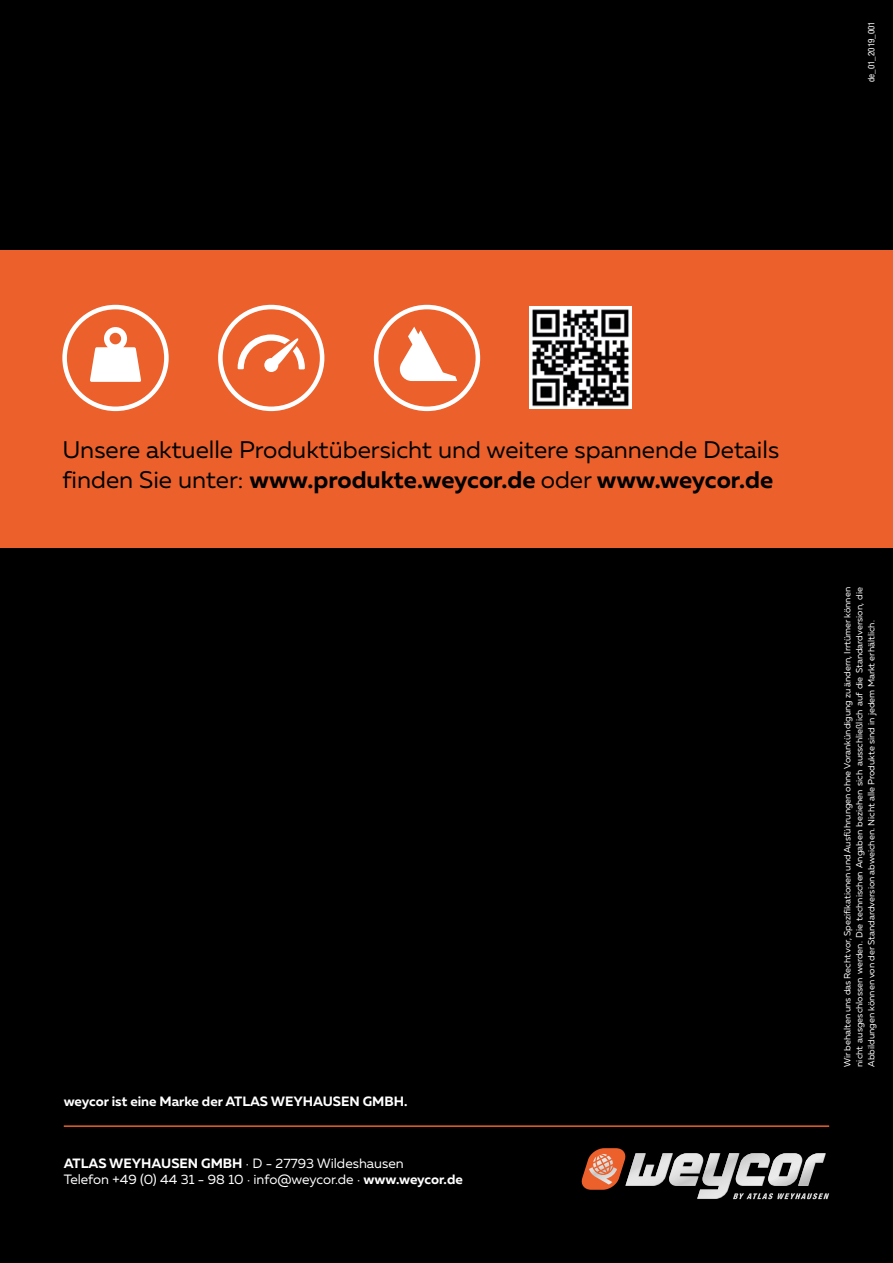
<style>
.page{position:relative;width:893px;height:1263px;background:#000}
.page>*{position:absolute;margin:0;border:0;box-sizing:border-box;transform-origin:0 0}
.t1{font:24px/30px "Muller";color:#000}
.t2{font:13.5px/16.5px "Muller";color:#fff}
.t3{font:700 13.5px "Muller";color:#fff}
.t4{font:9px/12px "Muller";color:#fff;text-align:justify}
.t5{font:condensed 9px "Helvetica Neue";color:#fff}
.s1{font-weight:700}
</style>
<div class="page">
<svg style="left:582px;top:1148px;width:247px;height:51px"></svg>
<hr style="left:64px;top:1125px;width:765px;height:2px;background:#eb602b">
<div style="left:0;top:250px;width:893px;height:298px;background:#eb602b"></div>
<svg style="left:62px;top:305px;width:107px;height:106px"></svg>
<svg style="left:218px;top:305px;width:106px;height:106px"></svg>
<svg style="left:374px;top:305px;width:106px;height:106px"></svg>
<img style="left:530px;top:307px;width:102px;height:102px">
<p class="t5" style="left:866px;top:82px;width:62px;rotate:-90deg">de_01_2019_001</p>
<h1 class="t1" style="left:62px;top:435px;width:718px">Unsere aktuelle Produktübersicht und weitere spannende Details finden Sie unter: <span class="s1">www.produkte.weycor.de</span> oder <span class="s1">www.weycor.de</span></h1>
<h2 class="t3" style="left:64px;top:1092px;width:345px">weycor ist eine Marke der ATLAS WEYHAUSEN GMBH.</h2>
<h2 class="t2" style="left:64px;top:1154px;width:400px"><span class="s1">ATLAS WEYHAUSEN GMBH</span> · D - 27793 Wildeshausen<br>Telefon +49 (0) 44 31 - 98 10 · info@weycor.de · <span class="s1">www.weycor.de</span></h2>
<p class="t4" style="left:841px;top:1067px;width:481px;rotate:-90deg">Wir behalten uns das Recht vor, Spezifikationen und Ausführungen ohne Vorankündigung zu ändern, Irrtümer können nicht ausgeschlossen werden. Die technischen Angaben beziehen sich ausschließlich auf die Standardversion, die Abbildungen können von der Standardversion abweichen. Nicht alle Produkte sind in jedem Markt erhältlich.</p>
</div>
